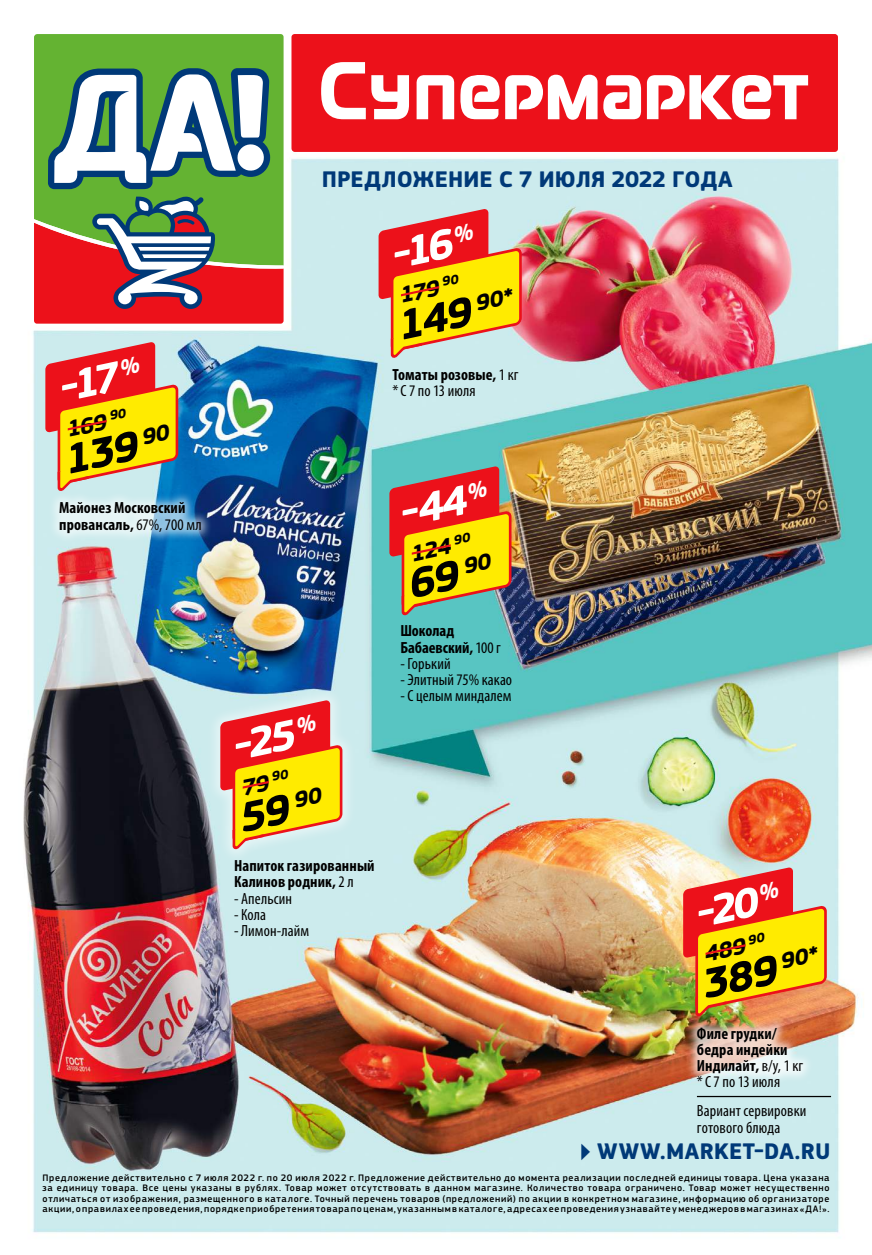
<style>
.page{position:relative;width:872px;height:1255px;background:#fff}
.page>*{position:absolute;margin:0;border:0;box-sizing:border-box;transform-origin:0 0}
.t1{font:italic 700 43.2px "PF Square Sans Pro";color:#000}
.t2{font:italic 700 43.2px "PF Square Sans Pro";color:#fff}
.t3{font:700 23.55px "PF Square Sans Pro";letter-spacing:.005em;color:#003978}
.t4{font:italic 700 23.4px "PF Square Sans Pro";color:#000}
.t5{font:700 condensed 16.2px/16.2px "Myriad Pro";letter-spacing:.005em;color:#000}
.t6{font:condensed 16.2px/16.2px "Myriad Pro";letter-spacing:.005em;color:#000}
.t7{font:500 9.75px/10.5px "PF Square Sans Pro";letter-spacing:.075em;color:#000;text-align:justify}
.s1{font-weight:400}
.s2{font-family:"Minion Pro";font-weight:400;font-size:35.25px}
</style>
<div class="page">
<img style="left:23px;top:35px;width:849px;height:1198px">
<svg style="left:377px;top:206px;width:146px;height:152px;background:#eaaa4e"></svg>
<div style="left:685px;top:1016px;width:129px;height:69px;background:#fff;opacity:.75"></div>
<hr style="left:697px;top:1095px;width:134px;height:2px;background:#000">
<svg style="left:682px;top:865px;width:146px;height:151px;background:#ec9f34"></svg>
<div style="left:48px;top:490px;width:164px;height:54px;background:#fff;opacity:.6"></div>
<svg style="left:44px;top:339px;width:136px;height:152px;background:#e3a24b"></svg>
<svg style="left:388px;top:464px;width:125px;height:151px;background:#ce9238"></svg>
<div style="left:206px;top:686px;width:151px;height:177px;background:#fff;opacity:.5"></div>
<svg style="left:219px;top:697px;width:125px;height:152px;background:#eca14a"></svg>
<div style="left:34px;top:34px;width:249px;height:162px;background:#64b332"></div>
<svg style="left:34px;top:196px;width:249px;height:127px;background:#a9634a"></svg>
<svg style="left:48px;top:68px;width:222px;height:121px"></svg>
<div style="left:291px;top:34px;width:547px;height:118px;background:#ec111a"></div>
<svg style="left:416px;top:75px;width:38px;height:44px"></svg>
<svg style="left:321px;top:62px;width:88px;height:57px"></svg>
<svg style="left:460px;top:75px;width:39px;height:44px"></svg>
<svg style="left:505px;top:75px;width:92px;height:45px"></svg>
<svg style="left:603px;top:75px;width:38px;height:44px"></svg>
<svg style="left:647px;top:75px;width:161px;height:44px"></svg>
<h2 class="t3" style="left:322px;top:165px;width:412px">ПРЕДЛОЖЕНИЕ С 7 июля 2022 ГОДА</h2>
<h1 class="t2" style="left:52px;top:363px;width:85px;rotate:-12deg">-17 <sup>%</sup></h1>
<h3 class="t4" style="left:63px;top:416px;width:63px;rotate:-12deg">169 <sup>90</sup></h3>
<h1 class="t1" style="left:58px;top:435px;width:110px;rotate:-12deg">139 <sup>90</sup></h1>
<h3 class="t5" style="left:59px;top:499px;width:144px">Майонез Московский провансаль, <span class="s1">67%, 700 мл</span></h3>
<h1 class="t2" style="left:385px;top:230px;width:86px;rotate:-12deg">-16 <sup>%</sup></h1>
<h3 class="t4" style="left:396px;top:282px;width:62px;rotate:-12deg">179 <sup>90</sup></h3>
<h1 class="t1" style="left:391px;top:301px;width:120px;rotate:-12deg">149 <sup>90*</sup></h1>
<h3 class="t5" style="left:392px;top:366px;width:128px">Томаты розовые, <span class="s1">1 кг *С 7 по 13 июля</span></h3>
<h1 class="t2" style="left:226px;top:721px;width:88px;rotate:-12deg">-25 <sup>%</sup></h1>
<h3 class="t4" style="left:238px;top:774px;width:50px;rotate:-12deg">79 <sup>90</sup></h3>
<h1 class="t1" style="left:233px;top:793px;width:87px;rotate:-12deg">59 <sup>90</sup></h1>
<h3 class="t5" style="left:234px;top:857px;width:142px">Напиток газированный<br>Калинов родник, <span class="s1">2 л</span></h3>
<h3 class="t6" style="left:234px;top:889px;width:60px">- Апельсин</h3>
<h3 class="t6" style="left:234px;top:906px;width:33px">- Кола</h3>
<h3 class="t6" style="left:234px;top:922px;width:76px">- Лимон-лайм</h3>
<h1 class="t2" style="left:393px;top:488px;width:92px;rotate:-12deg">-44 <sup>%</sup></h1>
<h3 class="t4" style="left:407px;top:540px;width:63px;rotate:-12deg">124 <sup>90</sup></h3>
<h1 class="t1" style="left:402px;top:559px;width:87px;rotate:-12deg">69 <sup>90</sup></h1>
<h3 class="t5" style="left:400px;top:622px;width:102px">Шоколад<br>Бабаевский, <span class="s1">100 г</span></h3>
<h3 class="t6" style="left:400px;top:655px;width:52px">- Горький</h3>
<h3 class="t6" style="left:400px;top:671px;width:113px">- Элитный 75% какао</h3>
<h3 class="t6" style="left:400px;top:687px;width:113px">- С целым миндалем</h3>
<h1 class="t2" style="left:689px;top:888px;width:88px;rotate:-12deg">-20 <sup>%</sup></h1>
<h3 class="t4" style="left:701px;top:940px;width:64px;rotate:-12deg">489 <sup>90</sup></h3>
<h1 class="t1" style="left:695px;top:959px;width:121px;rotate:-12deg">389 <sup>90*</sup></h1>
<h3 class="t5" style="left:697px;top:1024px;width:108px">Филе грудки/ бедра индейки<br>Индилайт, <span class="s1">в/у, 1 кг *С 7 по 13 июля</span></h3>
<h3 class="t6" style="left:697px;top:1102px;width:111px">Вариант сервировки готового блюда</h3>
<h2 class="t3" style="left:580px;top:1137px;width:252px"><span class="s2">▶</span> WWW.MARKET-DA.RU</h2>
<p class="t7" style="left:43px;top:1172px;width:788px">Предложение действительно с 7 июля 2022 г. по 20 июля 2022 г. Предложение действительно до момента реализации последней единицы товара. Цена указана за единицу товара. Все цены указаны в рублях. Товар может отсутствовать в данном магазине. Количество товара ограничено. Товар может несущественно отличаться от изображения, размещенного в каталоге. Точный перечень товаров (предложений) по акции в конкретном магазине, информацию об организаторе акции, о правилах еепроведения, порядке приобретения товара по ценам, указанным в каталоге, адресах ее проведения узнавайте у менеджеров в магазинах «ДА!».</p>
</div>
